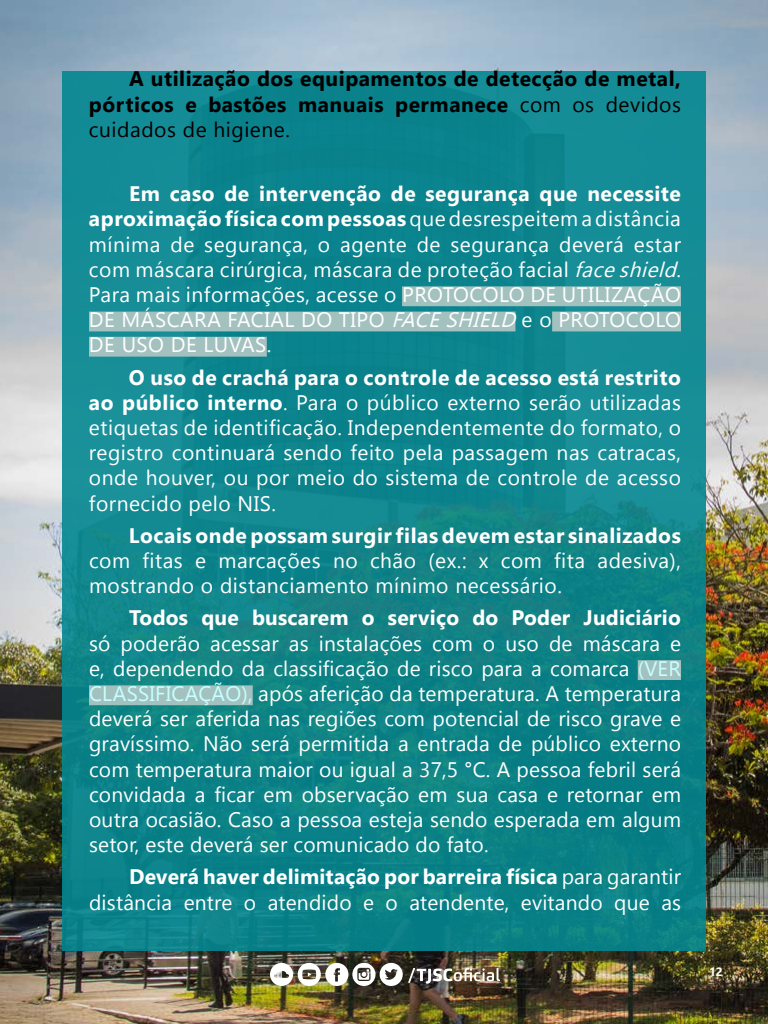
<style>
.page{position:relative;width:768px;height:1024px;background:#fff}
.page>*{position:absolute;margin:0;border:0;box-sizing:border-box;transform-origin:0 0}
.t1{font:21px/25.2px "Gadugi";letter-spacing:.025em;color:#fff;text-align:justify}
.t2{font:700 21px/25.2px "Gadugi";letter-spacing:.025em;color:#000;text-align:justify}
.t3{font:700 21px "Gadugi";letter-spacing:.025em;color:#fff}
.t4{font:700 12px "Gadugi";color:#fff}
.s1{font-weight:400}
.s2{font-weight:700}
.s3{font-style:italic}
.s4{color:#c6ffff}
</style>
<div class="page">
<img style="left:0;top:0;width:768px;height:1024px">
<div style="left:62px;top:71px;width:644px;height:880px;background:linear-gradient(to right,#0f868e,#0e848a)"></div>
<img style="left:270px;top:963px;width:230px;height:23px">
<div style="left:402px;top:286px;width:279px;height:20px;background:#a3c2bf"></div>
<div style="left:89px;top:312px;width:426px;height:19px;background:#a3c2bf"></div>
<div style="left:552px;top:312px;width:129px;height:19px;background:#a3c2bf"></div>
<div style="left:89px;top:337px;width:178px;height:20px;background:#a3c2bf"></div>
<div style="left:638px;top:660px;width:43px;height:20px;background:#a3c2bf"></div>
<div style="left:89px;top:685px;width:164px;height:20px;background:#a3c2bf"></div>
<p class="t2" style="left:89px;top:66px;width:593px;text-indent:40px">A utilização dos equipamentos de detecção de metal, pórticos e bastões manuais permanece <span class="s1">com os devidos cuidados de higiene.</span></p>
<p class="t1" style="left:89px;top:181px;width:595px;text-indent:40px"><span class="s2">Em caso de intervenção de segurança que necessite aproximação física com pessoas</span> que desrespeitem a distância mínima de segurança, o agente de segurança deverá estar com máscara cirúrgica, máscara de proteção facial <span class="s3">face shield</span>.<br>Para mais informações, acesse o PROTOCOLO DE UTILIZAÇÃO DE MÁSCARA FACIAL DO TIPO <span class="s3">FACESHIELD</span> e o PROTOCOLO DE USO DE LUVAS.</p>
<p class="t1" style="left:89px;top:364px;width:594px;text-indent:40px"><span class="s2">O uso de crachá para o controle de acesso está restrito ao público interno</span>. Para o público externo serão utilizadas etiquetas de identificação. Independentemente do formato, o registro continuará sendo feito pela passagem nas catracas, onde houver, ou por meio do sistema de controle de acesso fornecido pelo NIS.</p>
<p class="t3" style="left:129px;top:523px;width:553px">Locais onde possam surgir filas devem estar sinalizados</p>
<p class="t1" style="left:89px;top:548px;width:594px">com fitas e marcações no chão (ex.: x com fita adesiva), mostrando o distanciamento mínimo necessário.</p>
<p class="t3" style="left:129px;top:605px;width:553px">Todos que buscarem o serviço do Poder Judiciário</p>
<p class="t1" style="left:89px;top:630px;width:594px">só poderão acessar as instalações com o uso de máscara e e, dependendo da classificação de risco para a comarca <span class="s4">(VER CLASSIFICAÇÃO),</span> após aferição da temperatura. A temperatura deverá ser aferida nas regiões com potencial de risco grave e gravíssimo. Não será permitida a entrada de público externo com temperatura maior ou igual a 37,5 °C. A pessoa febril será convidada a ficar em observação em sua casa e retornar em outra ocasião. Caso a pessoa esteja sendo esperada em algum setor, este deverá ser comunicado do fato.</p>
<p class="t1" style="left:89px;top:864px;width:594px;text-align:right"><span class="s2">Deverá haver delimitação por barreira física</span> para garantir distância entre o atendido e o atendente, evitando que as</p>
<p class="t4" style="left:709px;top:965px;width:15px">12</p>
</div>
